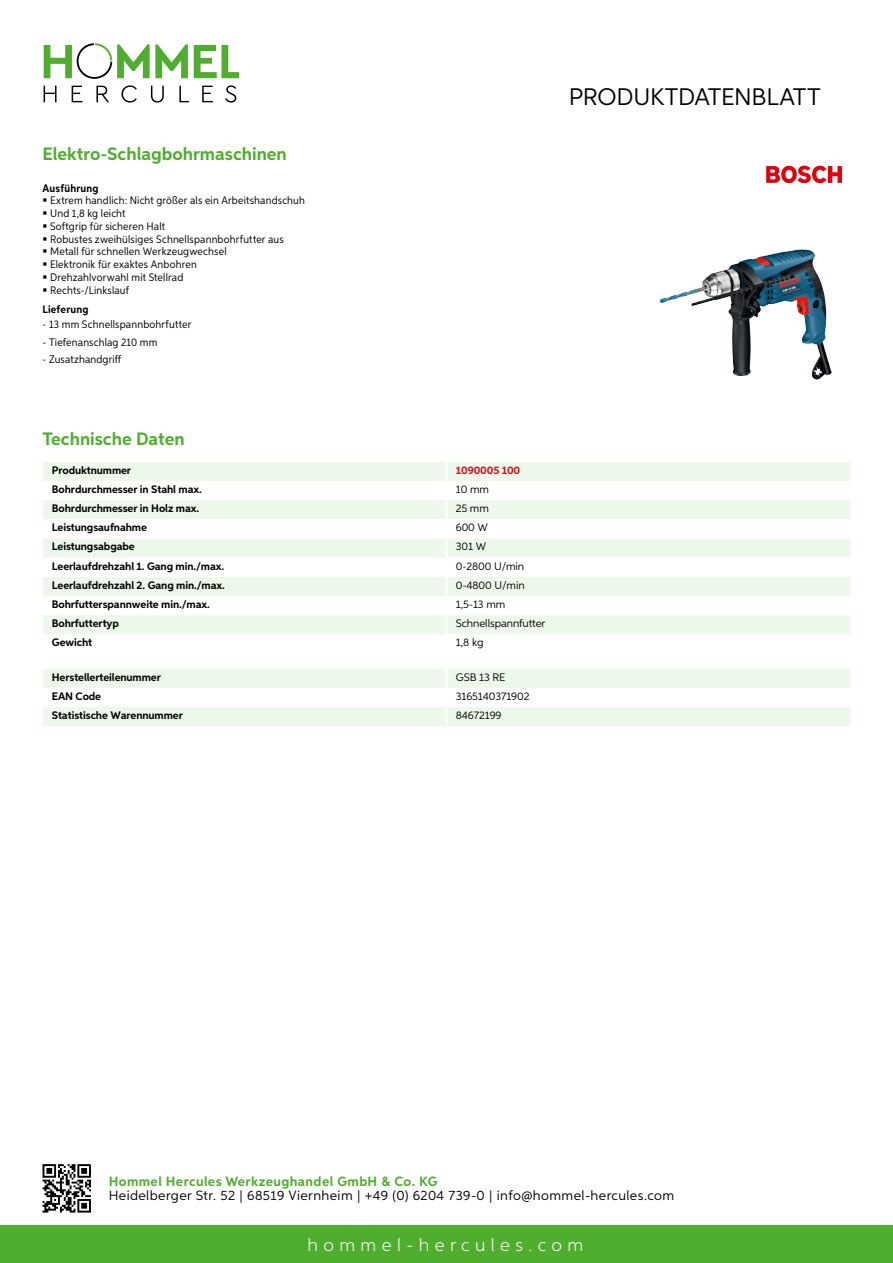
<style>
.page{position:relative;width:893px;height:1263px;background:#fff}
.page>*{position:absolute;margin:0;border:0;box-sizing:border-box;transform-origin:0 0}
.t1{font:24px "Aspira";letter-spacing:-.01em;color:#000}
.t2{font:700 18px "Aspira";color:#50ae2f}
.t3{font:300 18px "Aspira";letter-spacing:.3em;color:#fff}
.t4{font:13.5px "Aspira";letter-spacing:.03em;color:#000}
.t5{font:700 13.5px "Aspira";letter-spacing:.03em;color:#50ae2f}
.t6{font:10.95px/12.8px "Aspira Nar";letter-spacing:.015em;color:#000}
.t7{font:700 10.95px "Aspira";letter-spacing:-.01em;color:#000}
.t8{font:10.95px "Aspira";letter-spacing:-.01em;color:#000}
.t9{font:700 10.95px "Aspira Nar";letter-spacing:.02em;color:#000}
.t10{font:700 10.95px "Aspira";letter-spacing:-.01em;color:#cd1013}
</style>
<div class="page">
<div style="left:0;top:1226px;width:893px;height:37px;background:#50ae2f"></div>
<svg style="left:43px;top:1164px;width:48px;height:48px"></svg>
<svg style="left:194px;top:45px;width:45px;height:33px"></svg>
<svg style="left:44px;top:43px;width:144px;height:36px"></svg>
<svg style="left:44px;top:86px;width:13px;height:16px"></svg>
<svg style="left:72px;top:86px;width:10px;height:16px"></svg>
<svg style="left:96px;top:86px;width:13px;height:16px"></svg>
<svg style="left:121px;top:85px;width:16px;height:18px"></svg>
<svg style="left:151px;top:86px;width:13px;height:17px"></svg>
<svg style="left:179px;top:86px;width:10px;height:16px"></svg>
<svg style="left:202px;top:86px;width:11px;height:16px"></svg>
<svg style="left:225px;top:85px;width:11px;height:18px"></svg>
<div style="left:43px;top:462px;width:807px;height:19px;background:#eef7eb"></div>
<svg style="left:43px;top:501px;width:807px;height:133px;fill:#eef7eb"></svg>
<hr style="left:445px;top:462px;width:3px;height:19px;background:#fff">
<hr style="left:445px;top:500px;width:3px;height:19px;background:#fff">
<hr style="left:445px;top:519px;width:3px;height:20px;background:#fff">
<hr style="left:445px;top:539px;width:3px;height:19px;background:#fff">
<hr style="left:445px;top:558px;width:3px;height:19px;background:#fff">
<hr style="left:445px;top:577px;width:3px;height:19px;background:#fff">
<hr style="left:445px;top:596px;width:3px;height:19px;background:#fff">
<hr style="left:445px;top:615px;width:3px;height:19px;background:#fff">
<svg style="left:43px;top:669px;width:807px;height:57px"></svg>
<hr style="left:445px;top:707px;width:3px;height:19px;background:#fff">
<img style="left:660px;top:250px;width:166px;height:130px">
<svg style="left:766px;top:166px;width:76px;height:17px"></svg>
<h2 class="t2" style="left:43px;top:142px;width:246px">Elektro-Schlagbohrmaschinen</h2>
<p class="t9" style="left:43px;top:181px;width:58px">Ausführung</p>
<p class="t6" style="left:50px;top:194px;width:256px">Extrem handlich: Nicht größer als ein Arbeitshandschuh Und 1,8 kg leicht<br>Softgrip für sicheren Halt<br>Robustes zweihülsiges Schnellspannbohrfutter aus Metall für schnellen Werkzeugwechsel<br>Elektronik für exaktes Anbohren<br>Drehzahlvorwahl mit Stellrad<br>Rechts-/Linkslauf</p>
<p class="t9" style="left:43px;top:302px;width:47px">Lieferung</p>
<p class="t6" style="left:43px;top:318px;width:150px">- 13 mm Schnellspannbohrfutter</p>
<p class="t6" style="left:43px;top:335px;width:116px">- Tiefenanschlag 210 mm</p>
<p class="t6" style="left:43px;top:353px;width:80px">- Zusatzhandgriff</p>
<h1 class="t1" style="left:569px;top:82px;width:253px">Produktdatenblatt</h1>
<h2 class="t2" style="left:43px;top:428px;width:144px">Technische Daten</h2>
<p class="t7" style="left:52px;top:463px;width:81px">Produktnummer</p>
<p class="t10" style="left:456px;top:463px;width:66px">1090005 100</p>
<p class="t7" style="left:52px;top:483px;width:152px">Bohrdurchmesser in Stahl max.</p>
<p class="t8" style="left:456px;top:483px;width:35px">10 mm</p>
<p class="t7" style="left:52px;top:502px;width:149px">Bohrdurchmesser in Holz max.</p>
<p class="t8" style="left:456px;top:502px;width:35px">25 mm</p>
<p class="t7" style="left:52px;top:521px;width:97px">Leistungsaufnahme</p>
<p class="t8" style="left:456px;top:521px;width:34px">600 W</p>
<p class="t7" style="left:52px;top:540px;width:84px">Leistungsabgabe</p>
<p class="t8" style="left:456px;top:540px;width:32px">301 W</p>
<p class="t7" style="left:52px;top:559px;width:174px">Leerlaufdrehzahl 1. Gang min./max.</p>
<p class="t8" style="left:456px;top:559px;width:70px">0-2800 U/min</p>
<p class="t7" style="left:52px;top:578px;width:175px">Leerlaufdrehzahl 2. Gang min./max.</p>
<p class="t8" style="left:456px;top:578px;width:70px">0-4800 U/min</p>
<p class="t7" style="left:52px;top:597px;width:160px">Bohrfutterspannweite min./max.</p>
<p class="t8" style="left:456px;top:597px;width:51px">1,5-13 mm</p>
<p class="t7" style="left:52px;top:616px;width:69px">Bohrfuttertyp</p>
<p class="t8" style="left:456px;top:617px;width:91px">Schnellspannfutter</p>
<p class="t7" style="left:52px;top:636px;width:42px">Gewicht</p>
<p class="t8" style="left:456px;top:636px;width:29px">1,8 kg</p>
<p class="t7" style="left:52px;top:670px;width:111px">Herstellerteilenummer</p>
<p class="t8" style="left:456px;top:670px;width:44px">GSB 13 RE</p>
<p class="t7" style="left:52px;top:689px;width:51px">EAN Code</p>
<p class="t8" style="left:456px;top:689px;width:75px">3165140371902</p>
<p class="t7" style="left:52px;top:708px;width:132px">Statistische Warennummer</p>
<p class="t8" style="left:456px;top:708px;width:47px">84672199</p>
<p class="t5" style="left:109px;top:1172px;width:330px">Hommel Hercules Werkzeughandel GmbH &amp; Co. KG</p>
<p class="t4" style="left:109px;top:1187px;width:567px">Heidelberger Str. 52 | 68519 Viernheim | +49 (0) 6204 739-0 | info@hommel-hercules.com</p>
<h2 class="t3" style="left:307px;top:1234px;width:277px">hommel-hercules.com</h2>
</div>
